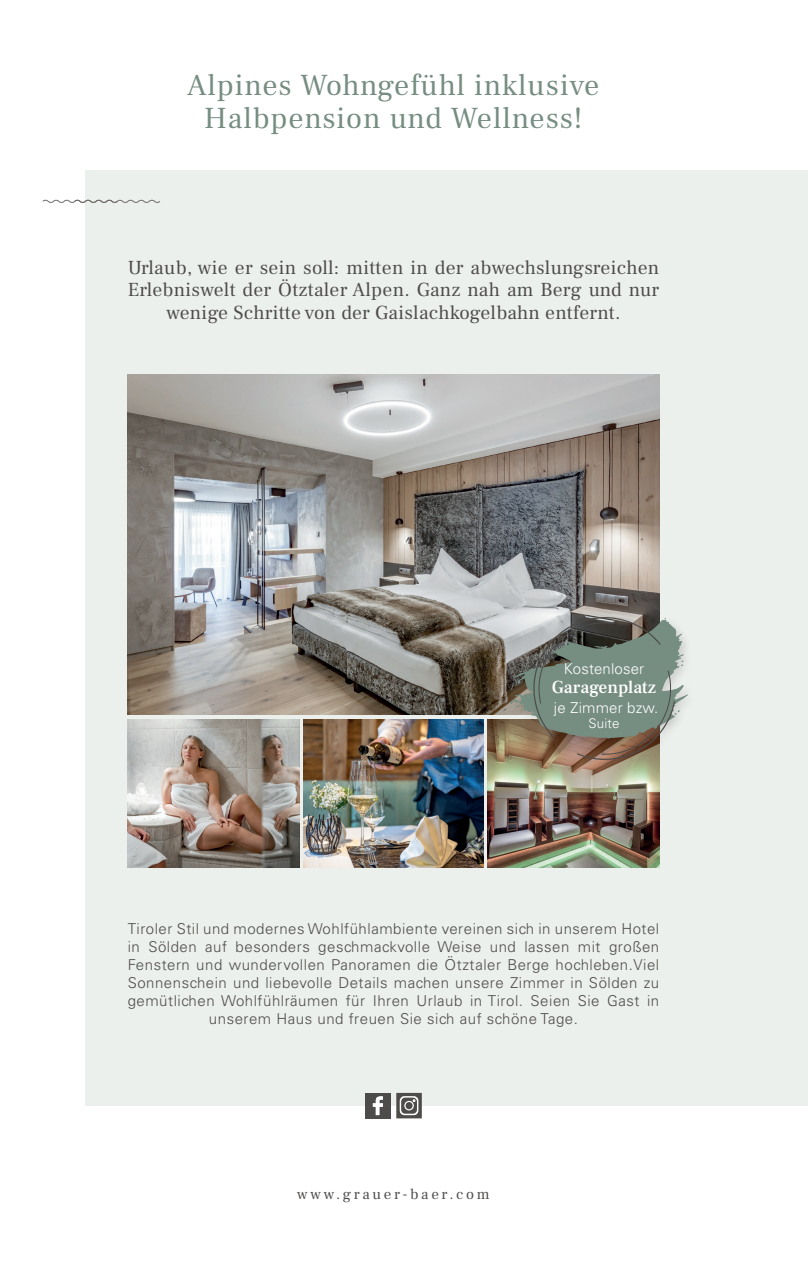
<style>
.page{position:relative;width:808px;height:1263px;background:#fff}
.page>*{position:absolute;margin:0;border:0;box-sizing:border-box;transform-origin:0 0}
.t1{font:30px "Frank Ruhl Libre";letter-spacing:.03em;color:#768d81}
.t2{font:19.5px/22.5px "Frank Ruhl Libre";letter-spacing:.015em;color:#4e4c4a;text-align:center}
.t3{font:500 18px "Frank Ruhl Libre";color:#fff}
.t4{font:300 15px/18px "Univers LT Std";letter-spacing:.035em;color:#4e4c4a;text-align:center}
.t5{font:300 15px "Univers LT Std";letter-spacing:.01em;color:#fff}
.t6{font:15px "Frank Ruhl Libre";letter-spacing:.18em;color:#4e4c4a}
.t7{font:300 13.35px "Univers LT Std";letter-spacing:.01em;color:#fff}
</style>
<div class="page">
<div style="left:85px;top:170px;width:723px;height:936px;background:#ecf0ed"></div>
<svg style="left:42px;top:199px;width:118px;height:4px"></svg>
<img style="left:128px;top:719px;width:171px;height:149px">
<img style="left:304px;top:719px;width:179px;height:149px">
<img style="left:128px;top:374px;width:531px;height:340px">
<img style="left:488px;top:719px;width:171px;height:149px">
<div style="left:507px;top:613px;width:191px;height:158px;background:#231f20;opacity:.15"></div>
<svg style="left:510px;top:614px;width:178px;height:149px;background:#858b7f"></svg>
<div style="left:365px;top:1093px;width:26px;height:25px;background:#4e4c4a"></div>
<svg style="left:373px;top:1096px;width:10px;height:19px"></svg>
<svg style="left:396px;top:1093px;width:26px;height:25px"></svg>
<p class="t1" style="left:187px;top:66px;width:414px">Alpines Wohngefühl inklusive</p>
<p class="t1" style="left:204px;top:99px;width:380px">Halbpension und Wellness!</p>
<p class="t2" style="left:128px;top:256px;width:533px">Urlaub, wie er sein soll: mitten in der abwechslungsreichen<br>Erlebniswelt der Ötztaler Alpen. Ganz nah am Berg und nur wenige Schritte von der Gaislachkogelbahn entfernt.</p>
<p class="t5" style="left:564px;top:659px;width:82px">Kostenloser</p>
<p class="t3" style="left:552px;top:676px;width:106px">Garagenplatz</p>
<p class="t5" style="left:554px;top:698px;width:106px">je Zimmer bzw.</p>
<p class="t7" style="left:589px;top:715px;width:32px">Suite</p>
<p class="t4" style="left:128px;top:919px;width:533px">Tiroler Stil und modernes Wohlfühlambiente vereinen sich in unserem Hotel in Sölden auf besonders geschmackvolle Weise und lassen mit großen Fenstern und wundervollen Panoramen die Ötztaler Berge hochleben.Viel Sonnenschein und liebevolle Details machen unsere Zimmer in Sölden zu gemütlichen Wohlfühlräumen für Ihren Urlaub in Tirol. Seien Sie Gast in unserem Haus und freuen Sie sich auf schöne Tage.</p>
<p class="t6" style="left:297px;top:1185px;width:194px">www.grauer-baer.com</p>
</div>
